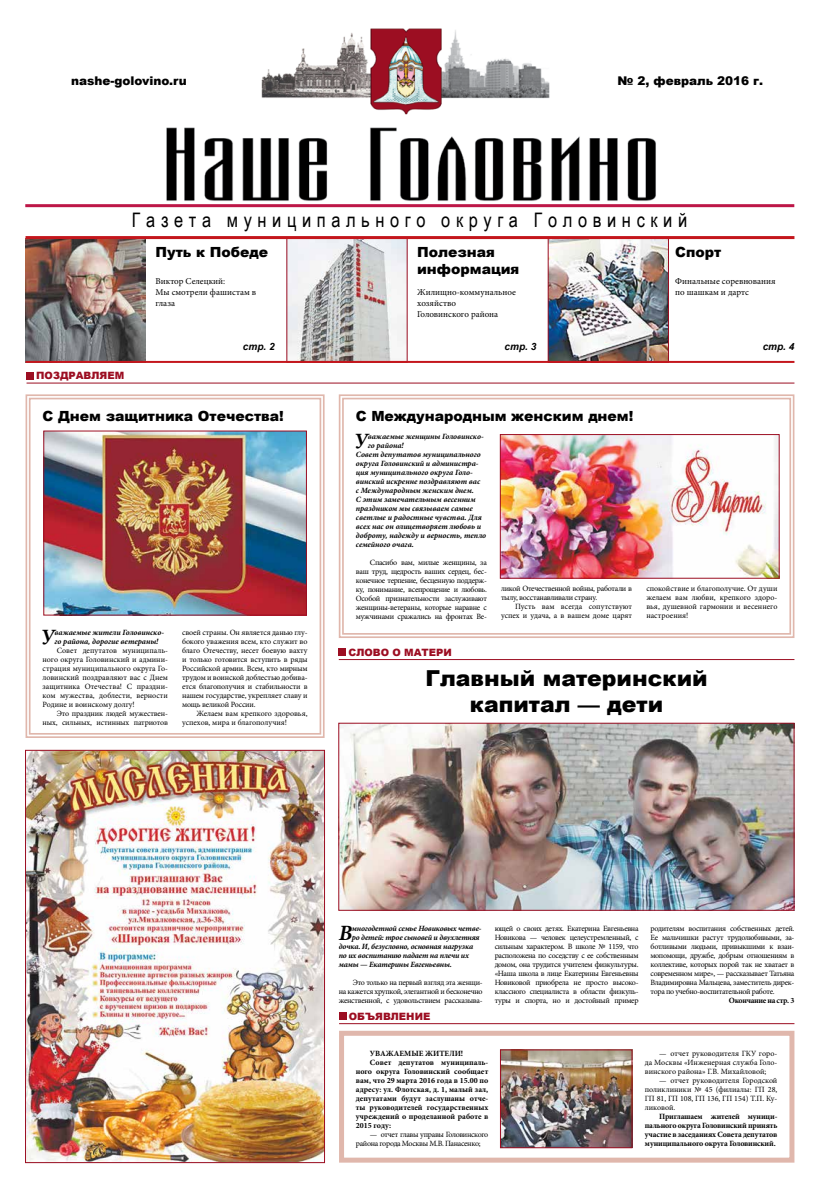
<style>
.page{position:relative;width:820px;height:1191px;background:#fff}
.page>*{position:absolute;margin:0;border:0;box-sizing:border-box;transform-origin:0 0}
.t1{font:900 22px/26.4px "Arial";color:#000;text-align:center}
.t2{font:italic 700 21.9px "Minion Pro";color:#000}
.t3{font:20px "Arial Narrow";letter-spacing:.28em;color:#000}
.t4{font:900 14px/16.8px "Arial";color:#000}
.t5{font:900 12px "Arial";color:#000}
.t6{font:900 10.1px "Arial";color:#9c0e22}
.t7{font:italic 700 10px "Arial";color:#000}
.t8{font:9px/11px "Minion Pro";color:#000}
.t9{font:8px/9px "Minion Pro";letter-spacing:-.02em;color:#000;text-align:justify}
.t10{font:italic 700 8px/9px "Minion Pro";letter-spacing:-.005em;color:#000}
.t11{font:700 8px/9px "Minion Pro";color:#000;text-align:justify}
.t12{font:8px/9px "Minion Pro";color:#000;text-align:right}
.t13{font:8px/9px "Minion Pro";letter-spacing:-.04em;color:#000}
.t14{font:italic 700 8px "Minion Pro";letter-spacing:-.025em;color:#000}
.t15{font:700 8px "Minion Pro";letter-spacing:-.04em;color:#000}
</style>
<div class="page">
<img style="left:27px;top:752px;width:295px;height:408px">
<div style="left:25px;top:750px;width:299px;height:412px;border:1px solid #9c0e22"></div>
<img style="left:166px;top:28px;width:490px;height:173px">
<hr style="left:25px;top:204px;width:769px;height:3px;background:#bd1647">
<div style="left:27px;top:372px;width:7px;height:7px;background:#9c0e22"></div>
<hr style="left:27px;top:382px;width:767px;height:1px;background:#9c0e22">
<div style="left:338px;top:648px;width:8px;height:8px;background:#9c0e22"></div>
<hr style="left:338px;top:659px;width:456px;height:1px;background:#9c0e22">
<img style="left:26px;top:239px;width:120px;height:122px">
<img style="left:288px;top:240px;width:117px;height:120px">
<img style="left:549px;top:240px;width:117px;height:120px">
<hr style="left:26px;top:236px;width:768px;height:3px;background:#c4161c">
<hr style="left:26px;top:361px;width:768px;height:2px;background:#c4161c">
<svg style="left:338px;top:394px;width:457px;height:244px"></svg>
<div style="left:342px;top:398px;width:448px;height:236px;border:2px solid #e0b7ac"></div>
<img style="left:502px;top:436px;width:275px;height:140px">
<div style="left:500px;top:434px;width:279px;height:144px;border:1px solid #9c0e22"></div>
<svg style="left:25px;top:394px;width:300px;height:344px"></svg>
<div style="left:29px;top:398px;width:292px;height:336px;border:2px solid #e0b7ac"></div>
<img style="left:45px;top:433px;width:259px;height:180px">
<div style="left:43px;top:431px;width:263px;height:184px;border:1px solid #9c0e22"></div>
<div style="left:339px;top:1012px;width:7px;height:8px;background:#9c0e22"></div>
<hr style="left:339px;top:1023px;width:455px;height:1px;background:#9c0e22">
<div style="left:339px;top:1030px;width:455px;height:132px;border:5px solid #e0b7ac"></div>
<img style="left:340px;top:725px;width:452px;height:183px">
<div style="left:338px;top:723px;width:456px;height:187px;border:1px solid #9c0e22"></div>
<img style="left:502px;top:1051px;width:128px;height:94px">
<div style="left:500px;top:1049px;width:132px;height:98px;border:1px solid #9c0e22"></div>
<h3 class="t5" style="left:71px;top:72px;width:117px">nashe-golovino.ru</h3>
<h3 class="t5" style="left:617px;top:72px;width:147px">№ 2, февраль 2016 г.</h3>
<h3 class="t3" style="left:132px;top:205px;width:556px">Газета муниципального округа Головинский</h3>
<h3 class="t4" style="left:155px;top:243px;width:114px">Путь к Победе</h3>
<h3 class="t4" style="left:417px;top:243px;width:104px">Полезная информация</h3>
<h3 class="t4" style="left:675px;top:243px;width:48px">Спорт</h3>
<p class="t8" style="left:155px;top:276px;width:102px">Виктор Селецкий:<br>Мы смотрели фашистам в глаза</p>
<p class="t8" style="left:417px;top:286px;width:100px">Жилищно-коммунальное хозяйство<br>Головинского района</p>
<p class="t8" style="left:675px;top:276px;width:102px">Финальные соревнования по шашкам и дартс</p>
<p class="t6" style="left:36px;top:368px;width:89px">ПОЗДРАВЛЯЕМ</p>
<p class="t7" style="left:243px;top:340px;width:33px">стр. 2</p>
<p class="t7" style="left:504px;top:340px;width:33px">стр. 3</p>
<p class="t7" style="left:762px;top:340px;width:33px">стр. 4</p>
<h3 class="t4" style="left:43px;top:407px;width:243px">С Днем защитника Отечества!</h3>
<h2 class="t2" style="left:41px;top:622px;width:15px">У</h2>
<p class="t10" style="left:54px;top:628px;width:111px">важаемые жители Головинско‑ го района, дорогие ветераны!</p>
<p class="t9" style="left:43px;top:646px;width:127px;text-indent:14px">Совет депутатов муниципаль&shy;ного округа Головинский и админи&shy;страция муниципального округа Го&shy;ловинский поздравляют вас с Днем защитника Отечества! С праздни&shy;ком мужества, доблести, верности Родине и воинскому долгу!</p>
<p class="t9" style="left:43px;top:709px;width:127px;text-align:right">Это праздник людей мужествен&shy;ных, сильных, истинных патриотов</p>
<p class="t9" style="left:182px;top:628px;width:127px">своей страны. Он является данью глу&shy;бокого уважения всем, кто служит во благо Отечеству, несет боевую вахту и только готовится вступить в ряды Российской армии. Всем, кто мирным трудом и воинской доблестью добива&shy;ется благополучия и стабильности в нашем государстве, укрепляет славу и мощь великой России.</p>
<p class="t12" style="left:182px;top:709px;width:127px;text-align:left;text-indent:14px">Желаем вам крепкого здоровья, успехов, мира и благополучия!</p>
<h3 class="t4" style="left:355px;top:407px;width:279px">С Международным женским днем!</h3>
<h2 class="t2" style="left:354px;top:425px;width:15px">У</h2>
<p class="t10" style="left:367px;top:431px;width:117px">важаемые женщины Головинско‑</p>
<p class="t10" style="left:367px;top:440px;width:37px">го района!</p>
<p class="t10" style="left:355px;top:449px;width:126px">Совет депутатов муниципального</p>
<p class="t10" style="left:355px;top:458px;width:124px">округа Головинский и администра‑</p>
<p class="t10" style="left:355px;top:467px;width:118px">ция муниципального округа Голо‑</p>
<p class="t10" style="left:355px;top:476px;width:126px">винский искренне поздравляют вас</p>
<p class="t10" style="left:355px;top:485px;width:120px">с Международным женским днем.</p>
<p class="t10" style="left:355px;top:494px;width:121px">С этим замечательным весенним</p>
<p class="t10" style="left:355px;top:503px;width:118px">праздником мы связываем самые</p>
<p class="t10" style="left:355px;top:512px;width:127px">светлые и радостные чувства. Для</p>
<p class="t10" style="left:355px;top:521px;width:127px">всех нас он олицетворяет любовь и</p>
<p class="t10" style="left:355px;top:530px;width:132px">доброту, надежду и верность, тепло</p>
<p class="t10" style="left:355px;top:539px;width:60px">семейного очага.</p>
<p class="t9" style="left:355px;top:558px;width:132px;text-indent:14px">Спасибо вам, милые женщины, за ваш труд, щедрость ваших сердец, бес&shy;конечное терпение, бесценную поддерж&shy;ку, понимание, всепрощение и любовь.<br>Особой признательности заслуживают женщины-ветераны, которые наравне с мужчинами сражались на фронтах Ве-</p>
<p class="t6" style="left:348px;top:645px;width:105px">СЛОВО О МАТЕРИ</p>
<p class="t9" style="left:501px;top:584px;width:132px">ликой Отечественной войны, работали в тылу, восстанавливали страну.</p>
<p class="t12" style="left:501px;top:602px;width:132px">Пусть вам всегда сопутствуют успех и удача, а в вашем доме царят</p>
<p class="t9" style="left:646px;top:584px;width:132px">спокойствие и благополучие. От души желаем вам любви, крепкого здоро&shy;вья, душевной гармонии и весеннего настроения!</p>
<h1 class="t1" style="left:425px;top:664px;width:284px">Главный материнский капитал — дети</h1>
<h2 class="t2" style="left:338px;top:917px;width:15px">В</h2>
<p class="t14" style="left:352px;top:922px;width:131px">многодетной семье Новиковых четве‑</p>
<p class="t10" style="left:352px;top:932px;width:129px">ро детей: трое сыновей и двухлетняя</p>
<p class="t10" style="left:338px;top:941px;width:136px">дочка. И, безусловно, основная нагрузка</p>
<p class="t10" style="left:338px;top:950px;width:132px">по их воспитанию падает на плечи их</p>
<p class="t10" style="left:338px;top:959px;width:114px">мамы — Екатерины Евгеньевны.</p>
<p class="t9" style="left:338px;top:977px;width:145px;text-indent:14px">Это только на первый взгляд эта женщи&shy;на кажется хрупкой, элегантной и бесконечно женственной, с удовольствием рассказыва-</p>
<p class="t9" style="left:494px;top:923px;width:145px">ющей о своих детях. Екатерина Евгеньевна Новикова — человек целеустремленный, с сильным характером. В школе № 1159, что расположена по соседству с ее собственным домом, она трудится учителем физкультуры. «Наша школа в лице Екатерины Евгеньевны Новиковой приобрела не просто высоко&shy;классного специалиста в области физкуль&shy;туры и спорта, но и достойный пример</p>
<p class="t9" style="left:650px;top:924px;width:145px">родителям воспитания собственных детей.<br>Ее мальчишки растут трудолюбивыми, за&shy;ботливыми людьми, привыкшими к взаи&shy;мопомощи, дружбе, добрым отношениям в коллективе, которых порой так не хватает в современном мире», — рассказывает Татьяна Владимировна Мальцева, заместитель дирек&shy;тора по учебно-воспитательной работе.</p>
<p class="t15" style="left:728px;top:994px;width:67px">Окончание на стр. 3</p>
<p class="t6" style="left:348px;top:1009px;width:83px">ОБЪЯВЛЕНИЕ</p>
<p class="t11" style="left:370px;top:1049px;width:95px">УВАЖАЕМЫЕ ЖИТЕЛИ!</p>
<p class="t11" style="left:370px;top:1058px;width:120px">Совет депутатов муниципаль-</p>
<p class="t11" style="left:355px;top:1067px;width:134px">ного округа Головинский сообщает</p>
<p class="t11" style="left:355px;top:1076px;width:134px">вам, что 29 марта 2016 года в 15.00 по</p>
<p class="t11" style="left:355px;top:1085px;width:134px">адресу: ул. Флотская, д. 1, малый зал,</p>
<p class="t11" style="left:355px;top:1094px;width:134px">депутатами будут заслушаны отче-</p>
<p class="t11" style="left:355px;top:1103px;width:134px">ты руководителей государственных</p>
<p class="t11" style="left:355px;top:1112px;width:134px">учреждений о проделанной работе в</p>
<p class="t11" style="left:355px;top:1121px;width:37px">2015 году:</p>
<p class="t13" style="left:355px;top:1130px;width:134px;text-indent:14px">— отчет главы управы Головинского района города Москвы М.В. Панасенко;</p>
<p class="t9" style="left:644px;top:1049px;width:134px;text-indent:14px">— отчет руководителя ГКУ горо&shy;да Москвы «Инженерная служба Голо&shy;винского района» Г.В. Михайловой;</p>
<p class="t9" style="left:644px;top:1076px;width:134px;text-indent:14px">— отчет руководителя Городской поликлиники № 45 (филиалы: ГП 28, ГП 81, ГП 108, ГП 136, ГП 154) Т.П. Ку&shy;ликовой.</p>
<p class="t11" style="left:644px;top:1112px;width:134px;text-indent:14px">Приглашаем жителей муници&shy;пального округа Головинский принять участие в заседаниях Совета депутатов муниципального округа Головинский.</p>
</div>
